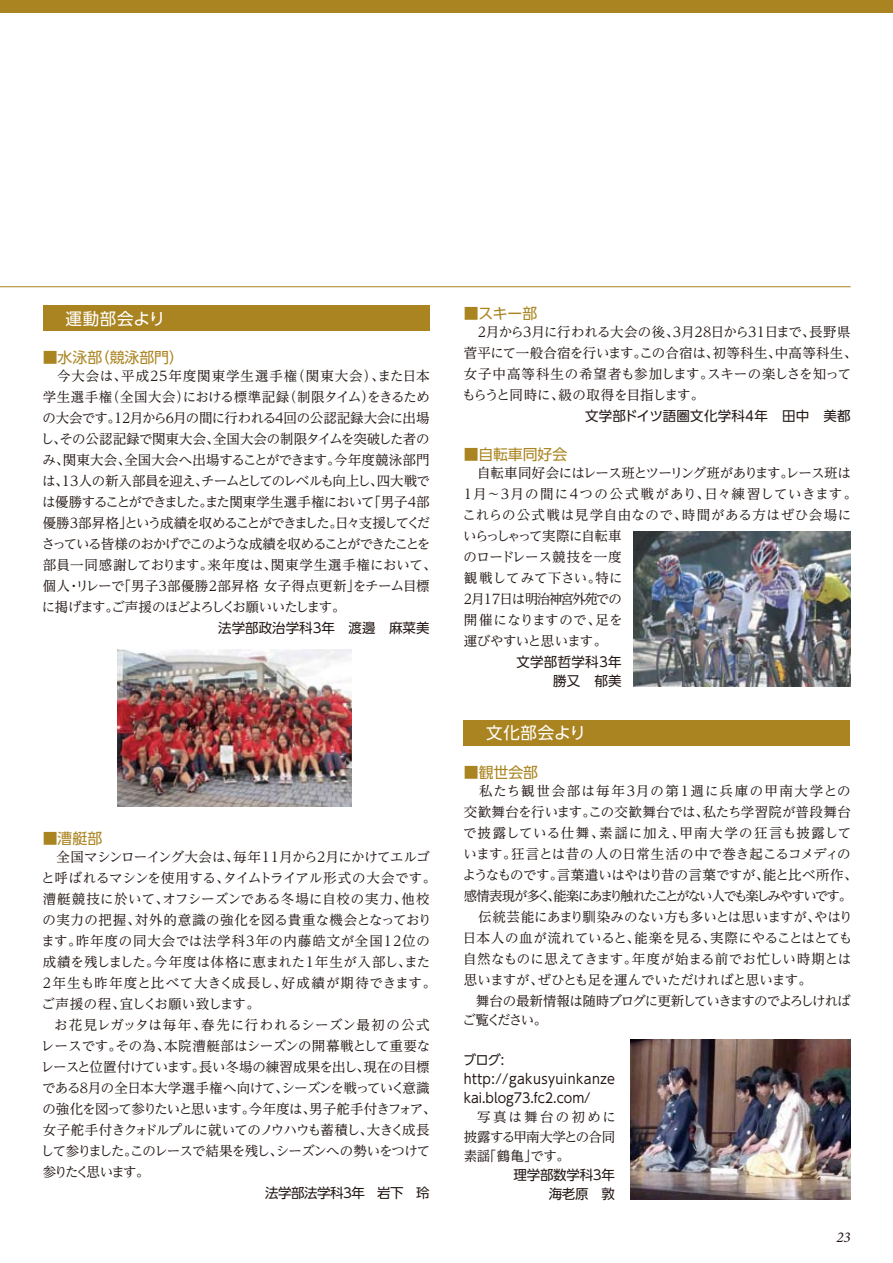
<style>
.page{position:relative;width:893px;height:1263px;background:#fff}
.page>*{position:absolute;margin:0;border:0;box-sizing:border-box;transform-origin:0 0}
.t1{font:16.5px "UD Shin Go Pro";letter-spacing:.04em;color:#fff}
.t2{font:italic 15px "Minion Pro";color:#231815}
.t3{font:14.85px "UD Shin Go Pro";color:#aa8420}
.t4{font:13.5px "UD Reimin Pro";letter-spacing:-.02em;color:#231815}
.t5{font:13.5px "UD Reimin Pro";letter-spacing:-.045em;color:#231815}
.t6{font:13.5px "UD Reimin Pro";color:#231815}
.t7{font:13.5px "UD Reimin Pro";letter-spacing:.025em;color:#231815}
.t8{font:13.5px "UD Reimin Pro";letter-spacing:.015em;color:#231815}
.t9{font:13.5px "UD Reimin Pro";letter-spacing:.01em;color:#231815}
.t10{font:13.5px "UD Reimin Pro";letter-spacing:-.06em;color:#231815}
.t11{font:13.5px "UD Reimin Pro";letter-spacing:-.065em;color:#231815}
.t12{font:13.5px "UD Reimin Pro";letter-spacing:.005em;color:#231815}
.t13{font:13.5px "UD Reimin Pro";letter-spacing:.045em;color:#231815}
.t14{font:13.5px "UD Reimin Pro";letter-spacing:.06em;color:#231815}
.t15{font:13.5px "UD Reimin Pro";letter-spacing:.03em;color:#231815}
.t16{font:13.5px "UD Reimin Pro";letter-spacing:-.14em;color:#231815}
.t17{font:13.5px "UD Reimin Pro";letter-spacing:-.11em;color:#231815}
.t18{font:13.5px "UD Reimin Pro";letter-spacing:-.1em;color:#231815}
.t19{font:13.5px "UD Reimin Pro";letter-spacing:-.05em;color:#231815}
.t20{font:13.5px "UD Reimin Pro";letter-spacing:-.055em;color:#231815}
.t21{font:13.5px "UD Reimin Pro";letter-spacing:.07em;color:#231815}
.t22{font:13.5px "UD Reimin Pro";letter-spacing:.05em;color:#231815}
.t23{font:13.5px "UD Reimin Pro";letter-spacing:.08em;color:#231815}
.t24{font:13.5px "UD Shin Go Pro";letter-spacing:.02em;color:#231815}
.t25{font:13.5px "UD Reimin Pro";letter-spacing:.085em;color:#231815}
.t26{font:13.5px "UD Shin Go Pro";color:#231815}
.t27{font:13.5px "UD Reimin Pro";letter-spacing:-.09em;color:#231815}
.t28{font:13.5px "UD Shin Go Pro";color:#231815;scale:.94 1}
.t29{font:13.5px "UD Shin Go Pro";letter-spacing:.035em;color:#231815;scale:.94 1}
.t30{font:13.5px "UD Reimin Pro";letter-spacing:-.115em;color:#231815}
.t31{font:13.5px "UD Shin Go Pro";letter-spacing:-.04em;color:#231815}
.t32{font:13.5px "UD Reimin Pro";letter-spacing:-.105em;color:#231815}
.t33{font:13.5px "UD Reimin Pro";letter-spacing:-.04em;color:#231815}
.t34{font:13.5px "UD Reimin Pro";letter-spacing:.17em;color:#231815}
.t35{font:13.5px "UD Reimin Pro";letter-spacing:-.145em;color:#231815}
.t36{font:13.5px "UD Shin Go Pro";letter-spacing:-.02em;color:#231815}
</style>
<div class="page">
<div style="left:0;top:0;width:893px;height:13px;background:#aa8420"></div>
<hr style="left:0;top:286px;width:851px;height:1px;background:#aa8420">
<img style="left:633px;top:532px;width:218px;height:154px">
<img style="left:630px;top:1039px;width:220px;height:160px">
<div style="left:43px;top:305px;width:387px;height:26px;background:#aa8420"></div>
<div style="left:463px;top:720px;width:387px;height:25px;background:#aa8420"></div>
<img style="left:117px;top:649px;width:234px;height:157px">
<p class="t1" style="left:66px;top:305px;width:101px">運動部会より</p>
<p class="t3" style="left:43px;top:346px;width:143px">■水泳部（競泳部門）</p>
<p class="t21" style="left:43px;top:365px;width:388px">　今大会は、平成25年度関東学生選手権（関東大会）、また日本</p>
<p class="t12" style="left:43px;top:386px;width:389px">学生選手権（全国大会）における標準記録（制限タイム）をきるため</p>
<p class="t5" style="left:42px;top:407px;width:389px">の大会です。12月から6月の間に行われる4回の公認記録大会に出場</p>
<p class="t4" style="left:41px;top:428px;width:391px">し、その公認記録で関東大会、全国大会の制限タイムを突破した者の</p>
<p class="t9" style="left:42px;top:449px;width:389px">み、関東大会、全国大会へ出場することができます。今年度競泳部門</p>
<p class="t10" style="left:42px;top:470px;width:389px">は、13人の新入部員を迎え、チームとしてのレベルも向上し、四大戦で</p>
<p class="t5" style="left:42px;top:491px;width:389px">は優勝することができました。また関東学生選手権において「男子4部</p>
<p class="t17" style="left:43px;top:512px;width:389px">優勝3部昇格」という成績を収めることができました。日々支援してくだ</p>
<p class="t18" style="left:42px;top:533px;width:390px">さっている皆様のおかげでこのような成績を収めることができたことを</p>
<p class="t7" style="left:43px;top:554px;width:395px">部員一同感謝しております。来年度は、関東学生選手権において、</p>
<p class="t7" style="left:43px;top:575px;width:389px">個人・リレーで「男子3部優勝2部昇格 女子得点更新」をチーム目標</p>
<p class="t27" style="left:42px;top:596px;width:305px">に掲げます。ご声援のほどよろしくお願いいたします。</p>
<p class="t26" style="left:218px;top:617px;width:213px">法学部政治学科3年　渡邊　麻菜美</p>
<p class="t3" style="left:43px;top:826px;width:61px">■漕艇部</p>
<p class="t19" style="left:56px;top:846px;width:375px">全国マシンローイング大会は、毎年１１月から２月にかけてエルゴ</p>
<p class="t4" style="left:41px;top:867px;width:397px">と呼ばれるマシンを使用する、タイムトライアル形式の大会です。</p>
<p class="t7" style="left:43px;top:888px;width:388px">漕艇競技に於いて、オフシーズンである冬場に自校の実力、他校</p>
<p class="t15" style="left:42px;top:909px;width:391px">の実力の把握、対外的意識の強化を図る貴重な機会となっており</p>
<p class="t22" style="left:42px;top:930px;width:390px">ます。昨年度の同大会では法学科３年の内藤皓文が全国１２位の</p>
<p class="t6" style="left:43px;top:951px;width:389px">成績を残しました。今年度は体格に恵まれた１年生が入部し、また</p>
<p class="t13" style="left:40px;top:972px;width:398px">２年生も昨年度と比べて大きく成長し、好成績が期待できます。</p>
<p class="t8" style="left:42px;top:993px;width:220px">ご声援の程、宜しくお願い致します。</p>
<p class="t14" style="left:54px;top:1014px;width:377px">お花見レガッタは毎年、春先に行われるシーズン最初の公式</p>
<p class="t6" style="left:41px;top:1035px;width:391px">レースです。その為、本院漕艇部はシーズンの開幕戦として重要な</p>
<p class="t4" style="left:41px;top:1056px;width:391px">レースと位置付けています。長い冬場の練習成果を出し、現在の目標</p>
<p class="t5" style="left:42px;top:1077px;width:389px">である8月の全日本大学選手権へ向けて、シーズンを戦っていく意識</p>
<p class="t11" style="left:42px;top:1098px;width:395px">の強化を図って参りたいと思います。今年度は、男子舵手付きフォア、</p>
<p class="t5" style="left:43px;top:1119px;width:388px">女子舵手付きクォドルプルに就いてのノウハウも蓄積し、大きく成長</p>
<p class="t10" style="left:41px;top:1140px;width:391px">して参りました。このレースで結果を残し、シーズンへの勢いをつけて</p>
<p class="t35" style="left:43px;top:1161px;width:109px">参りたく思います。</p>
<p class="t31" style="left:265px;top:1182px;width:166px">法学部法学科3年　岩下　玲</p>
<p class="t3" style="left:464px;top:301px;width:75px">■スキー部</p>
<p class="t4" style="left:464px;top:320px;width:388px">　2月から3月に行われる大会の後、3月28日から31日まで、長野県</p>
<p class="t8" style="left:464px;top:341px;width:395px">菅平にて一般合宿を行います。この合宿は、初等科生、中高等科生、</p>
<p class="t8" style="left:464px;top:362px;width:389px">女子中高等科生の希望者も参加します。スキーの楽しさを知って</p>
<p class="t5" style="left:462px;top:383px;width:244px">もらうと同時に、級の取得を目指します。</p>
<p class="t24" style="left:585px;top:404px;width:267px">文学部ドイツ語圏文化学科4年　田中　美都</p>
<p class="t3" style="left:464px;top:442px;width:105px">■自転車同好会</p>
<p class="t20" style="left:477px;top:462px;width:375px">自転車同好会にはレース班とツーリング班があります。レース班は</p>
<p class="t23" style="left:464px;top:483px;width:395px">1月～3月の間に４つの公式戦があり、日々練習していきます。</p>
<p class="t13" style="left:462px;top:504px;width:390px">これらの公式戦は見学自由なので、時間がある方はぜひ会場に</p>
<p class="t32" style="left:463px;top:525px;width:160px">いらっしゃって実際に自転車</p>
<p class="t4" style="left:463px;top:546px;width:160px">のロードレース競技を一度</p>
<p class="t9" style="left:464px;top:567px;width:160px">観戦してみて下さい。特に</p>
<p class="t30" style="left:461px;top:588px;width:162px">２月１７日は明治神宮外苑での</p>
<p class="t15" style="left:464px;top:609px;width:161px">開催になりますので、足を</p>
<p class="t33" style="left:464px;top:630px;width:145px">運びやすいと思います。</p>
<p class="t24" style="left:516px;top:651px;width:107px">文学部哲学科3年</p>
<p class="t26" style="left:553px;top:670px;width:70px">勝又　郁美</p>
<p class="t1" style="left:486px;top:719px;width:101px">文化部会より</p>
<p class="t3" style="left:464px;top:760px;width:76px">■観世会部</p>
<p class="t25" style="left:464px;top:779px;width:389px">　私たち観世会部は毎年３月の第１週に兵庫の甲南大学との</p>
<p class="t6" style="left:464px;top:800px;width:389px">交歓舞台を行います。この交歓舞台では、私たち学習院が普段舞台</p>
<p class="t14" style="left:463px;top:821px;width:390px">で披露している仕舞、素謡に加え、甲南大学の狂言も披露して</p>
<p class="t12" style="left:463px;top:842px;width:389px">います。狂言とは昔の人の日常生活の中で巻き起こるコメディの</p>
<p class="t4" style="left:463px;top:863px;width:396px">ようなものです。言葉遣いはやはり昔の言葉ですが、能と比べ所作、</p>
<p class="t16" style="left:464px;top:885px;width:390px">感情表現が多く、能楽にあまり触れたことがない人でも楽しみやすいです。</p>
<p class="t4" style="left:478px;top:906px;width:376px">伝統芸能にあまり馴染みのない方も多いとは思いますが、やはり</p>
<p class="t4" style="left:463px;top:927px;width:391px">日本人の血が流れていると、能楽を見る、実際にやることはとても</p>
<p class="t9" style="left:463px;top:948px;width:390px">自然なものに思えてきます。年度が始まる前でお忙しい時期とは</p>
<p class="t4" style="left:464px;top:969px;width:350px">思いますが、ぜひとも足を運んでいただければと思います。</p>
<p class="t11" style="left:476px;top:989px;width:376px">舞台の最新情報は随時ブログに更新していきますのでよろしければ</p>
<p class="t4" style="left:463px;top:1009px;width:86px">ご覧ください。</p>
<p class="t28" style="left:463px;top:1049px;width:45px">ブログ:</p>
<p class="t29" style="left:464px;top:1068px;width:162px">http://gakusyuinkanze</p>
<p class="t28" style="left:464px;top:1087px;width:136px">kai.blog73.fc2.com/</p>
<p class="t34" style="left:477px;top:1106px;width:140px">写真は舞台の初めに</p>
<p class="t5" style="left:464px;top:1125px;width:153px">披露する甲南大学との合同</p>
<p class="t4" style="left:464px;top:1144px;width:108px">素謡「鶴亀」です。</p>
<p class="t36" style="left:514px;top:1164px;width:103px">理学部数学科3年</p>
<p class="t26" style="left:549px;top:1183px;width:68px">海老原　敦</p>
<p class="t2" style="left:836px;top:1227px;width:16px">23</p>
</div>
